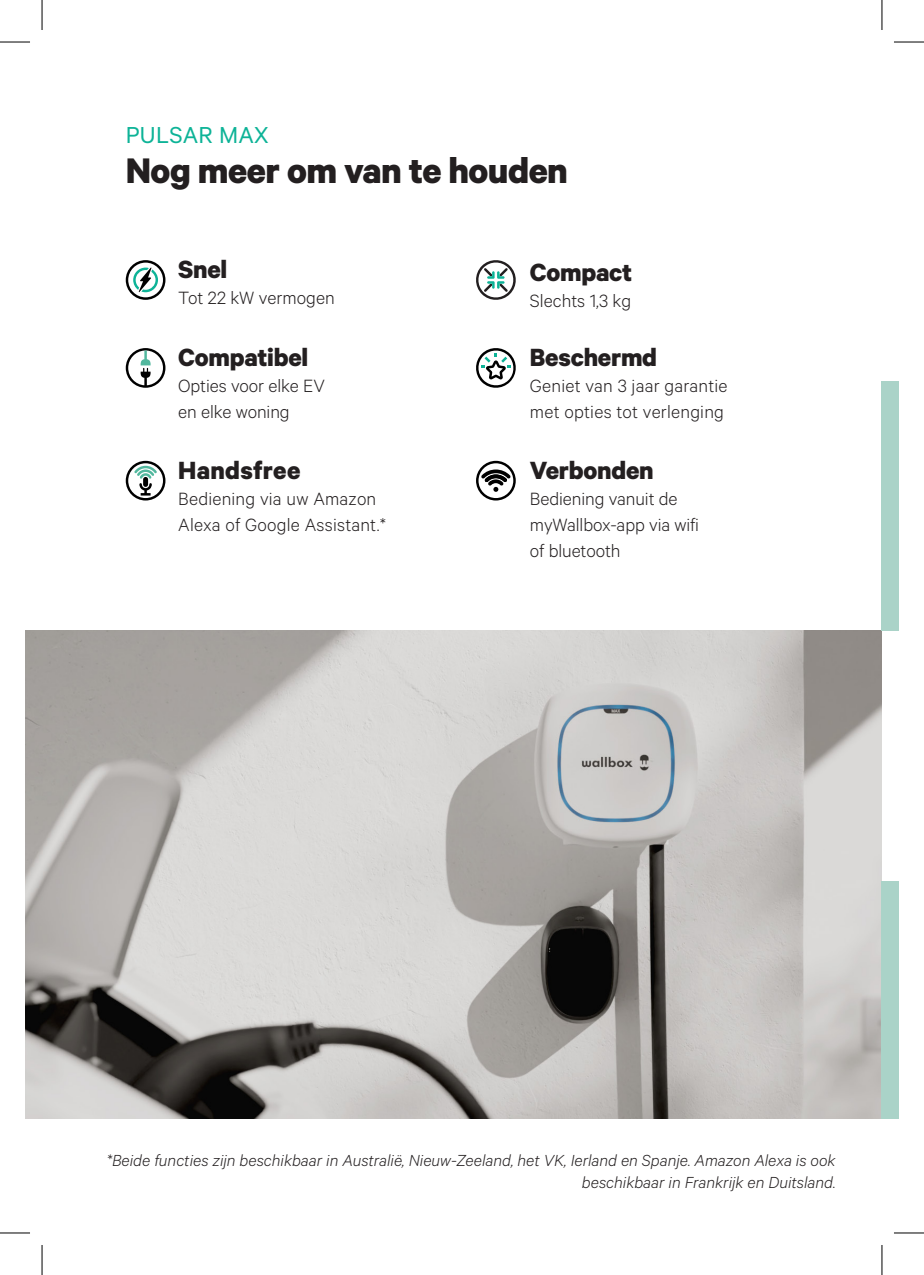
<style>
.page{position:relative;width:924px;height:1275px;background:#fff}
.page>*{position:absolute;margin:0;border:0;box-sizing:border-box;transform-origin:0 0}
.t1{font:700 40px "Calibre";letter-spacing:-.015em;color:#231f20}
.t2{font:700 28px "Calibre";letter-spacing:-.01em;color:#231f20}
.t3{font:700 28px "Calibre";letter-spacing:.01em;color:#231f20}
.t4{font:26px "Calibre";letter-spacing:.01em;color:#0db397}
.t5{font:300 20px/26px "Calibre";color:#231f20}
.t6{font:italic 300 18px/22px "Calibre";color:#231f20;text-align:right}
</style>
<div class="page">
<img style="left:25px;top:631px;width:856px;height:487px">
<svg style="left:476px;top:260px;width:40px;height:40px"></svg>
<svg style="left:126px;top:260px;width:39px;height:40px"></svg>
<svg style="left:476px;top:461px;width:39px;height:39px"></svg>
<svg style="left:126px;top:461px;width:39px;height:39px"></svg>
<svg style="left:126px;top:348px;width:39px;height:40px"></svg>
<svg style="left:476px;top:348px;width:40px;height:40px"></svg>
<div style="left:881px;top:381px;width:17px;height:250px;background:#aad3c8"></div>
<div style="left:881px;top:880px;width:17px;height:238px;background:#aad3c8"></div>
<hr style="left:0;top:42px;width:30px;height:1px;background:#000">
<hr style="left:893px;top:42px;width:30px;height:1px;background:#000">
<hr style="left:0;top:1232px;width:30px;height:1px;background:#000">
<hr style="left:893px;top:1232px;width:30px;height:1px;background:#000">
<hr style="left:42px;top:0;width:1px;height:30px;background:#000">
<hr style="left:42px;top:1245px;width:1px;height:30px;background:#000">
<hr style="left:881px;top:0;width:1px;height:30px;background:#000">
<hr style="left:881px;top:1245px;width:1px;height:30px;background:#000">
<p class="t4" style="left:126px;top:120px;width:144px">PULSAR MAX</p>
<p class="t1" style="left:126px;top:146px;width:443px">Nog meer om van te houden</p>
<p class="t2" style="left:178px;top:252px;width:51px">Snel</p>
<p class="t5" style="left:178px;top:284px;width:158px">Tot 22 kW vermogen</p>
<p class="t2" style="left:178px;top:340px;width:131px">Compatibel</p>
<p class="t5" style="left:178px;top:372px;width:148px">Opties voor elke EV en elke woning</p>
<p class="t3" style="left:178px;top:453px;width:124px">Handsfree</p>
<p class="t5" style="left:178px;top:485px;width:209px">Bediening via uw Amazon<br>Alexa of Google Assistant.*</p>
<p class="t2" style="left:529px;top:255px;width:104px">Compact</p>
<p class="t5" style="left:529px;top:287px;width:103px">Slechts 1,3 kg</p>
<p class="t2" style="left:529px;top:340px;width:129px">Beschermd</p>
<p class="t5" style="left:529px;top:372px;width:199px">Geniet van 3 jaar garantie met opties tot verlenging</p>
<p class="t2" style="left:529px;top:453px;width:125px">Verbonden</p>
<p class="t5" style="left:529px;top:485px;width:170px">Bediening vanuit de myWallbox-app via wifi of bluetooth</p>
<p class="t6" style="left:106px;top:1149px;width:730px">*Beide functies zijn beschikbaar in Australië, Nieuw-Zeeland, het VK, Ierland en Spanje. Amazon Alexa is ook beschikbaar in Frankrijk en Duitsland.</p>
</div>
